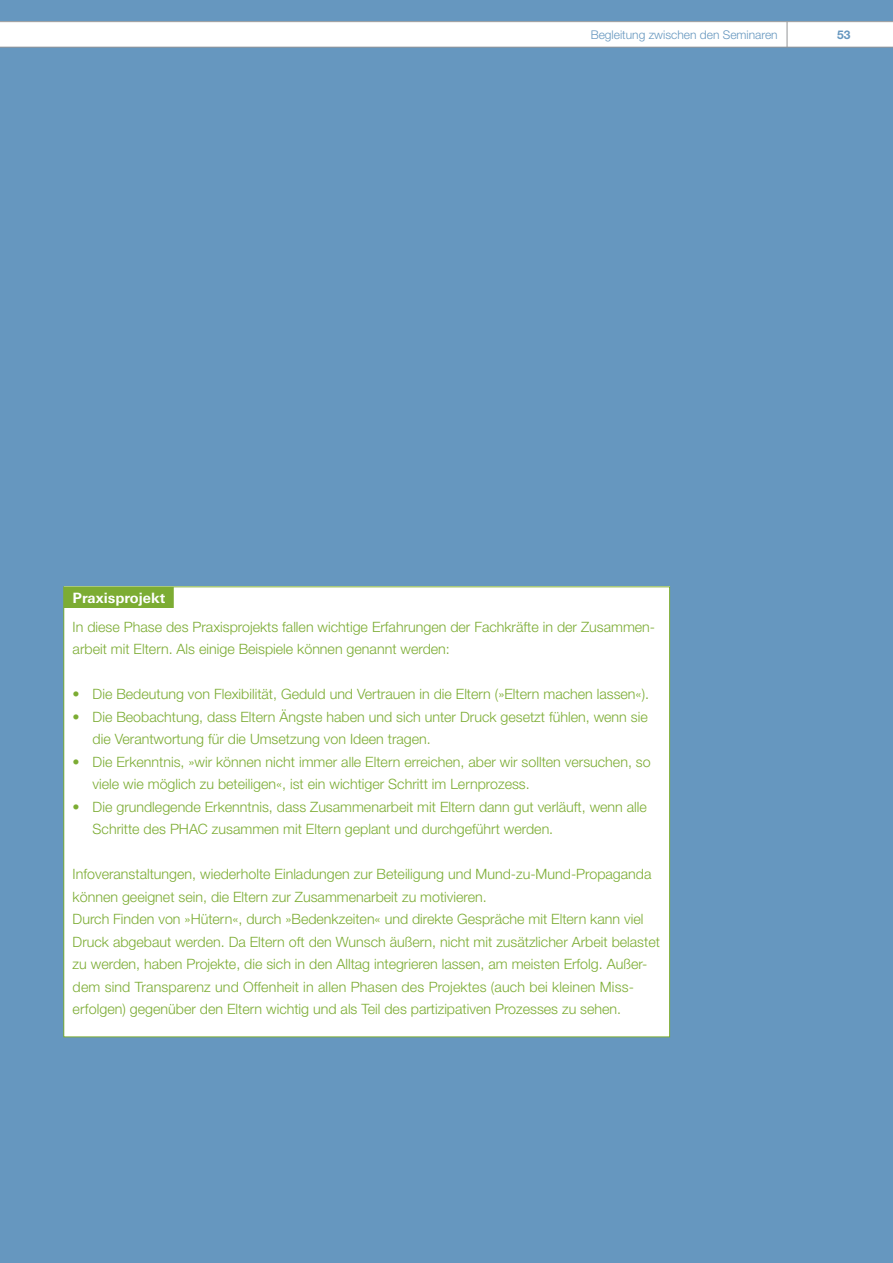
<style>
.page{position:relative;width:893px;height:1263px;background:#6697bf}
.page>*{position:absolute;margin:0;border:0;box-sizing:border-box;transform-origin:0 0}
.t1{font:300 14.25px/22.5px "Helvetica Neue";color:#7cac33}
.t2{font:700 14.25px "Linotype Univers Basic";color:#fff}
.t3{font:300 12px "Helvetica Neue";color:#6697bf}
.t4{font:700 12px "Helvetica Neue";color:#6697bf}
</style>
<div class="page">
<div style="left:0;top:22px;width:893px;height:25px;background:#fff"></div>
<hr style="left:0;top:21px;width:893px;height:1px;background:#939598">
<hr style="left:0;top:47px;width:893px;height:1px;background:#939598">
<svg style="left:787px;top:22px;width:1px;height:25px"></svg>
<div style="left:64px;top:587px;width:606px;height:450px;background:#fff"></div>
<div style="left:64px;top:587px;width:110px;height:21px;background:#7cac33"></div>
<p class="t3" style="left:591px;top:28px;width:188px">Begleitung zwischen den Seminaren</p>
<p class="t4" style="left:837px;top:27px;width:15px">53</p>
<p class="t2" style="left:73px;top:589px;width:94px">Praxisprojekt</p>
<p class="t1" style="left:73px;top:615px;width:584px">In diese Phase des Praxisprojekts fallen wichtige Erfahrungen der Fachkräfte in der Zusammen&shy;arbeit mit Eltern. Als einige Beispiele können genannt werden:</p>
<p class="t1" style="left:73px;top:683px;width:578px">• Die Bedeutung von Flexibilität, Geduld und Vertrauen in die Eltern (»Eltern machen lassen«).</p>
<p class="t1" style="left:93px;top:705px;width:557px;text-indent:-20px">• Die Beobachtung, dass Eltern Ängste haben und sich unter Druck gesetzt fühlen, wenn sie die Verantwortung für die Umsetzung von Ideen tragen.</p>
<p class="t1" style="left:93px;top:750px;width:560px;text-indent:-20px">• Die Erkenntnis, »wir können nicht immer alle Eltern erreichen, aber wir sollten versuchen, so viele wie möglich zu beteiligen«, ist ein wichtiger Schritt im Lernprozess.</p>
<p class="t1" style="left:93px;top:795px;width:556px;text-indent:-20px">• Die grundlegende Erkenntnis, dass Zusammenarbeit mit Eltern dann gut verläuft, wenn alle<br>Schritte des PHAC zusammen mit Eltern geplant und durchgeführt werden.</p>
<p class="t1" style="left:73px;top:863px;width:589px">Infoveranstaltungen, wiederholte Einladungen zur Beteiligung und Mund-zu-Mund-Propaganda können geeignet sein, die Eltern zur Zusammenarbeit zu motivieren.<br>Durch Finden von »Hütern«, durch »Bedenkzeiten« und direkte Gespräche mit Eltern kann viel Druck abgebaut werden. Da Eltern oft den Wunsch äußern, nicht mit zusätzlicher Arbeit belastet zu werden, haben Projekte, die sich in den Alltag integrieren lassen, am meisten Erfolg. Außer&shy;dem sind Transparenz und Offenheit in allen Phasen des Projektes (auch bei kleinen Miss&shy;erfolgen) gegenüber den Eltern wichtig und als Teil des partizipativen Prozesses zu sehen.</p>
</div>
